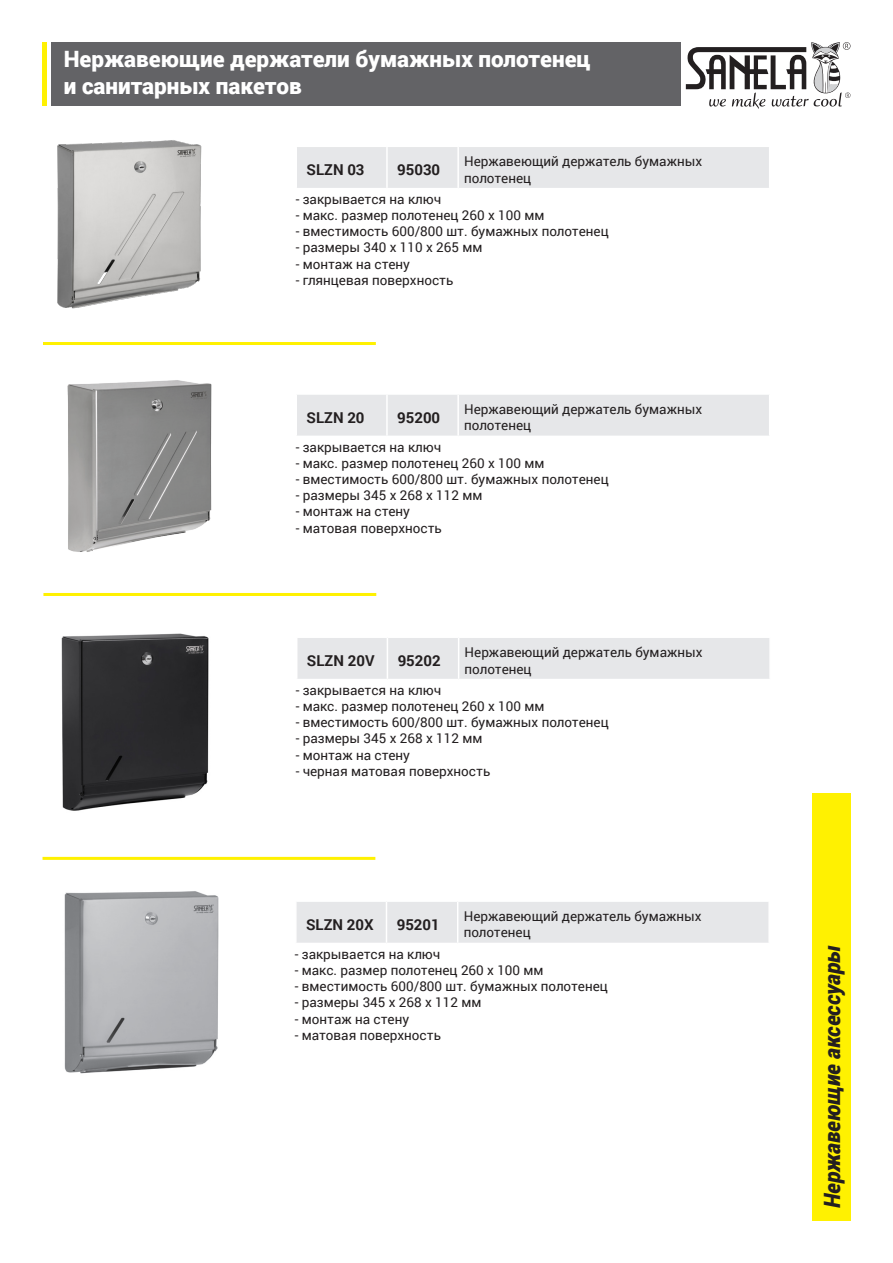
<style>
.page{position:relative;width:893px;height:1263px;background:#fff}
.page>*{position:absolute;margin:0;border:0;box-sizing:border-box;transform-origin:0 0}
.t1{font:900 22.5px "Roboto";color:#fff}
.t2{font:italic 900 22.5px "Roboto";letter-spacing:-.005em;color:#231f20;scale:.95 1}
.t3{font:700 15px "Roboto";color:#231f20}
.t4{font:13.5px/16.2px "Roboto";color:#231f20}
</style>
<div class="page">
<div style="left:51px;top:43px;width:629px;height:63px;background:#636366"></div>
<div style="left:812px;top:793px;width:38px;height:427px;background:#fff101"></div>
<hr style="left:43px;top:43px;width:4px;height:63px;background:#fff101">
<img style="left:57px;top:140px;width:145px;height:169px">
<img style="left:67px;top:380px;width:145px;height:172px">
<div style="left:297px;top:147px;width:472px;height:41px;background:#e6e7e9"></div>
<hr style="left:386px;top:147px;width:2px;height:41px;background:#fff">
<hr style="left:457px;top:147px;width:2px;height:41px;background:#fff">
<hr style="left:43px;top:342px;width:333px;height:3px;background:#fff101">
<div style="left:297px;top:395px;width:472px;height:41px;background:#e6e7e9"></div>
<hr style="left:386px;top:395px;width:2px;height:41px;background:#fff">
<hr style="left:457px;top:395px;width:2px;height:41px;background:#fff">
<hr style="left:43px;top:593px;width:333px;height:3px;background:#fff101">
<div style="left:297px;top:638px;width:472px;height:41px;background:#e6e7e9"></div>
<hr style="left:387px;top:638px;width:1px;height:41px;background:#fff">
<hr style="left:458px;top:638px;width:1px;height:41px;background:#fff">
<hr style="left:43px;top:857px;width:332px;height:3px;background:#fff101">
<div style="left:297px;top:902px;width:471px;height:41px;background:#e6e7e9"></div>
<hr style="left:386px;top:902px;width:1px;height:41px;background:#fff">
<hr style="left:457px;top:902px;width:1px;height:41px;background:#fff">
<img style="left:61px;top:633px;width:148px;height:178px">
<svg style="left:686px;top:42px;width:164px;height:67px"></svg>
<img style="left:64px;top:891px;width:155px;height:183px">
<p class="t1" style="left:64px;top:43px;width:528px">Нержавеющие держатели бумажных полотенец</p>
<p class="t1" style="left:64px;top:70px;width:239px">и санитарных пакетов</p>
<p class="t3" style="left:307px;top:159px;width:60px">SLZN 03</p>
<p class="t3" style="left:397px;top:159px;width:45px">95030</p>
<p class="t4" style="left:464px;top:153px;width:239px">Нержавеющий держатель бумажных полотенец</p>
<p class="t4" style="left:296px;top:190px;width:147px">- закрывается на ключ</p>
<p class="t4" style="left:296px;top:207px;width:250px">- макс. размер полотенец 260 x 100 мм</p>
<p class="t4" style="left:296px;top:223px;width:315px">- вместимость 600/800 шт. бумажных полотенец</p>
<p class="t4" style="left:296px;top:239px;width:188px">- размеры 340 x 110 x 265 мм</p>
<p class="t4" style="left:296px;top:255px;width:116px">- монтаж на стену</p>
<p class="t4" style="left:296px;top:271px;width:159px">- глянцевая поверхность</p>
<p class="t3" style="left:307px;top:407px;width:60px">SLZN 20</p>
<p class="t3" style="left:397px;top:407px;width:45px">95200</p>
<p class="t4" style="left:464px;top:401px;width:239px">Нержавеющий держатель бумажных полотенец</p>
<p class="t4" style="left:296px;top:438px;width:147px">- закрывается на ключ</p>
<p class="t4" style="left:296px;top:454px;width:250px">- макс. размер полотенец 260 x 100 мм</p>
<p class="t4" style="left:296px;top:471px;width:315px">- вместимость 600/800 шт. бумажных полотенец</p>
<p class="t4" style="left:296px;top:487px;width:188px">- размеры 345 x 268 x 112 мм</p>
<p class="t4" style="left:296px;top:503px;width:116px">- монтаж на стену</p>
<p class="t4" style="left:296px;top:519px;width:148px">- матовая поверхность</p>
<p class="t3" style="left:307px;top:650px;width:69px">SLZN 20V</p>
<p class="t3" style="left:398px;top:650px;width:45px">95202</p>
<p class="t4" style="left:465px;top:644px;width:239px">Нержавеющий держатель бумажных полотенец</p>
<p class="t4" style="left:296px;top:681px;width:147px">- закрывается на ключ</p>
<p class="t4" style="left:296px;top:697px;width:250px">- макс. размер полотенец 260 x 100 мм</p>
<p class="t4" style="left:296px;top:714px;width:315px">- вместимость 600/800 шт. бумажных полотенец</p>
<p class="t4" style="left:296px;top:730px;width:188px">- размеры 345 x 268 x 112 мм</p>
<p class="t4" style="left:296px;top:746px;width:116px">- монтаж на стену</p>
<p class="t4" style="left:296px;top:762px;width:196px">- черная матовая поверхность</p>
<p class="t3" style="left:306px;top:914px;width:69px">SLZN 20X</p>
<p class="t3" style="left:397px;top:914px;width:45px">95201</p>
<p class="t4" style="left:464px;top:908px;width:239px">Нержавеющий держатель бумажных полотенец</p>
<p class="t4" style="left:295px;top:945px;width:147px">- закрывается на ключ</p>
<p class="t4" style="left:295px;top:961px;width:250px">- макс. размер полотенец 260 x 100 мм</p>
<p class="t4" style="left:295px;top:978px;width:315px">- вместимость 600/800 шт. бумажных полотенец</p>
<p class="t4" style="left:295px;top:994px;width:188px">- размеры 345 x 268 x 112 мм</p>
<p class="t4" style="left:295px;top:1010px;width:116px">- монтаж на стену</p>
<p class="t4" style="left:295px;top:1026px;width:148px">- матовая поверхность</p>
<p class="t2" style="left:816px;top:1208px;width:277px;rotate:-90deg">Нержавеющие аксессуары</p>
</div>
